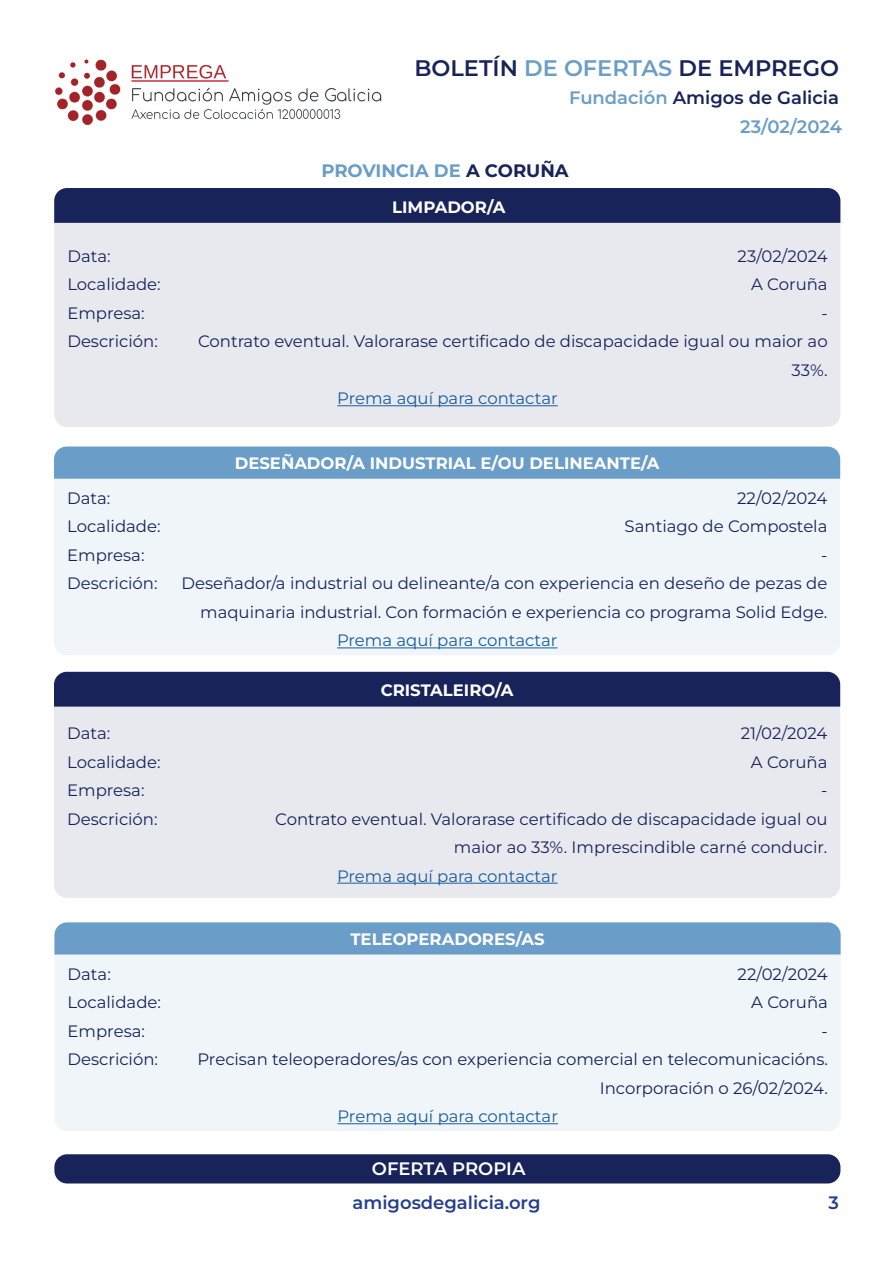
<style>
.page{position:relative;width:893px;height:1263px;background:#fff}
.page>*{position:absolute;margin:0;border:0;box-sizing:border-box;transform-origin:0 0}
.t1{font:600 22.5px "Montserrat";color:#172359}
.t2{font:600 18px/29.5px "Montserrat";color:#6a9dc8;text-align:right}
.t3{font:600 18px "Montserrat";color:#253f8e}
.t4{font:700 18px "Montserrat";color:#6a9dc8}
.t5{font:600 18px "Montserrat";color:#fff}
.t6{font:16.5px/28.5px "Montserrat";color:#172359;text-align:right}
.t7{font:16.5px "Montserrat";color:#175d9e}
.t8{font:700 16.5px "Montserrat";color:#fff}
.s1{color:#6a9dc8}
.s2{color:#172359}
</style>
<div class="page">
<img style="left:55px;top:59px;width:327px;height:66px">
<div style="left:54px;top:1154px;width:786px;height:29px;background:#172359;border-radius:13px"></div>
<div style="left:54px;top:223px;width:786px;height:204px;background:#e8e9ee"></div>
<div style="left:54px;top:479px;width:786px;height:176px;background:#f0f5f9"></div>
<div style="left:54px;top:707px;width:786px;height:191px;background:#e8e9ee"></div>
<div style="left:54px;top:188px;width:786px;height:35px;background:#172359"></div>
<div style="left:54px;top:446px;width:786px;height:33px;background:#6a9dc8"></div>
<div style="left:54px;top:672px;width:786px;height:35px;background:#172359"></div>
<hr style="left:337px;top:405px;width:221px;height:1px;background:#175d9e">
<hr style="left:337px;top:647px;width:221px;height:1px;background:#175d9e">
<hr style="left:337px;top:883px;width:221px;height:1px;background:#175d9e">
<div style="left:54px;top:954px;width:787px;height:177px;background:#f0f5f9"></div>
<div style="left:54px;top:922px;width:787px;height:32px;background:#6a9dc8"></div>
<hr style="left:337px;top:1123px;width:221px;height:1px;background:#175d9e">
<h1 class="t1" style="left:414px;top:53px;width:426px">BOLETÍN <span class="s1">DE OFERTAS</span> DE EMPREGO</h1>
<p class="t2" style="left:569px;top:82px;width:274px">Fundación <span class="s2">Amigos de Galicia<br></span>23/02/2024</p>
<p class="t4" style="left:321px;top:159px;width:249px">PROVINCIA DE <span class="s2">A CORUÑA</span></p>
<p class="t8" style="left:392px;top:197px;width:115px">LIMPADOR/A</p>
<p class="t6" style="left:67px;top:241px;width:45px">Data:</p>
<p class="t6" style="left:738px;top:241px;width:92px">23/02/2024</p>
<p class="t6" style="left:67px;top:270px;width:95px">Localidade:</p>
<p class="t6" style="left:751px;top:270px;width:78px">A Coruña</p>
<p class="t6" style="left:67px;top:298px;width:79px">Empresa:</p>
<p class="t6" style="left:821px;top:298px;width:8px">-</p>
<p class="t6" style="left:67px;top:327px;width:92px">Descrición:</p>
<p class="t6" style="left:198px;top:327px;width:631px">Contrato eventual. Valorarase certificado de discapacidade igual ou maior ao<br>33%.</p>
<p class="t7" style="left:337px;top:387px;width:222px">Prema aquí para contactar</p>
<p class="t8" style="left:235px;top:452px;width:426px">DESEÑADOR/A INDUSTRIAL E/OU DELINEANTE/A</p>
<p class="t6" style="left:67px;top:483px;width:45px">Data:</p>
<p class="t6" style="left:737px;top:483px;width:92px">22/02/2024</p>
<p class="t6" style="left:67px;top:512px;width:95px">Localidade:</p>
<p class="t6" style="left:625px;top:512px;width:204px">Santiago de Compostela</p>
<p class="t6" style="left:67px;top:540px;width:79px">Empresa:</p>
<p class="t6" style="left:821px;top:540px;width:8px">-</p>
<p class="t6" style="left:67px;top:569px;width:92px">Descrición:</p>
<p class="t6" style="left:182px;top:569px;width:647px">Deseñador/a industrial ou delineante/a con experiencia en deseño de pezas de maquinaria industrial. Con formación e experiencia co programa Solid Edge.</p>
<p class="t7" style="left:337px;top:629px;width:222px">Prema aquí para contactar</p>
<p class="t8" style="left:381px;top:679px;width:134px">CRISTALEIRO/A</p>
<p class="t6" style="left:67px;top:718px;width:45px">Data:</p>
<p class="t6" style="left:741px;top:718px;width:88px">21/02/2024</p>
<p class="t6" style="left:67px;top:747px;width:95px">Localidade:</p>
<p class="t6" style="left:751px;top:747px;width:78px">A Coruña</p>
<p class="t6" style="left:67px;top:775px;width:79px">Empresa:</p>
<p class="t6" style="left:821px;top:775px;width:8px">-</p>
<p class="t6" style="left:67px;top:804px;width:92px">Descrición:</p>
<p class="t6" style="left:275px;top:804px;width:554px">Contrato eventual. Valorarase certificado de discapacidade igual ou maior ao 33%. Imprescindible carné conducir.</p>
<p class="t7" style="left:337px;top:865px;width:222px">Prema aquí para contactar</p>
<p class="t8" style="left:350px;top:928px;width:196px">TELEOPERADORES/AS</p>
<p class="t6" style="left:68px;top:959px;width:45px">Data:</p>
<p class="t6" style="left:738px;top:959px;width:92px">22/02/2024</p>
<p class="t6" style="left:68px;top:987px;width:95px">Localidade:</p>
<p class="t6" style="left:751px;top:987px;width:78px">A Coruña</p>
<p class="t6" style="left:68px;top:1016px;width:79px">Empresa:</p>
<p class="t6" style="left:822px;top:1016px;width:8px">-</p>
<p class="t6" style="left:68px;top:1044px;width:92px">Descrición:</p>
<p class="t6" style="left:197px;top:1044px;width:632px">Precisan teleoperadores/as con experiencia comercial en telecomunicacións.<br>Incorporación o 26/02/2024.</p>
<p class="t7" style="left:337px;top:1105px;width:222px">Prema aquí para contactar</p>
<p class="t5" style="left:372px;top:1157px;width:155px">OFERTA PROPIA</p>
<p class="t3" style="left:352px;top:1190px;width:190px">amigosdegalicia.org</p>
<p class="t3" style="left:828px;top:1190px;width:12px">3</p>
</div>
